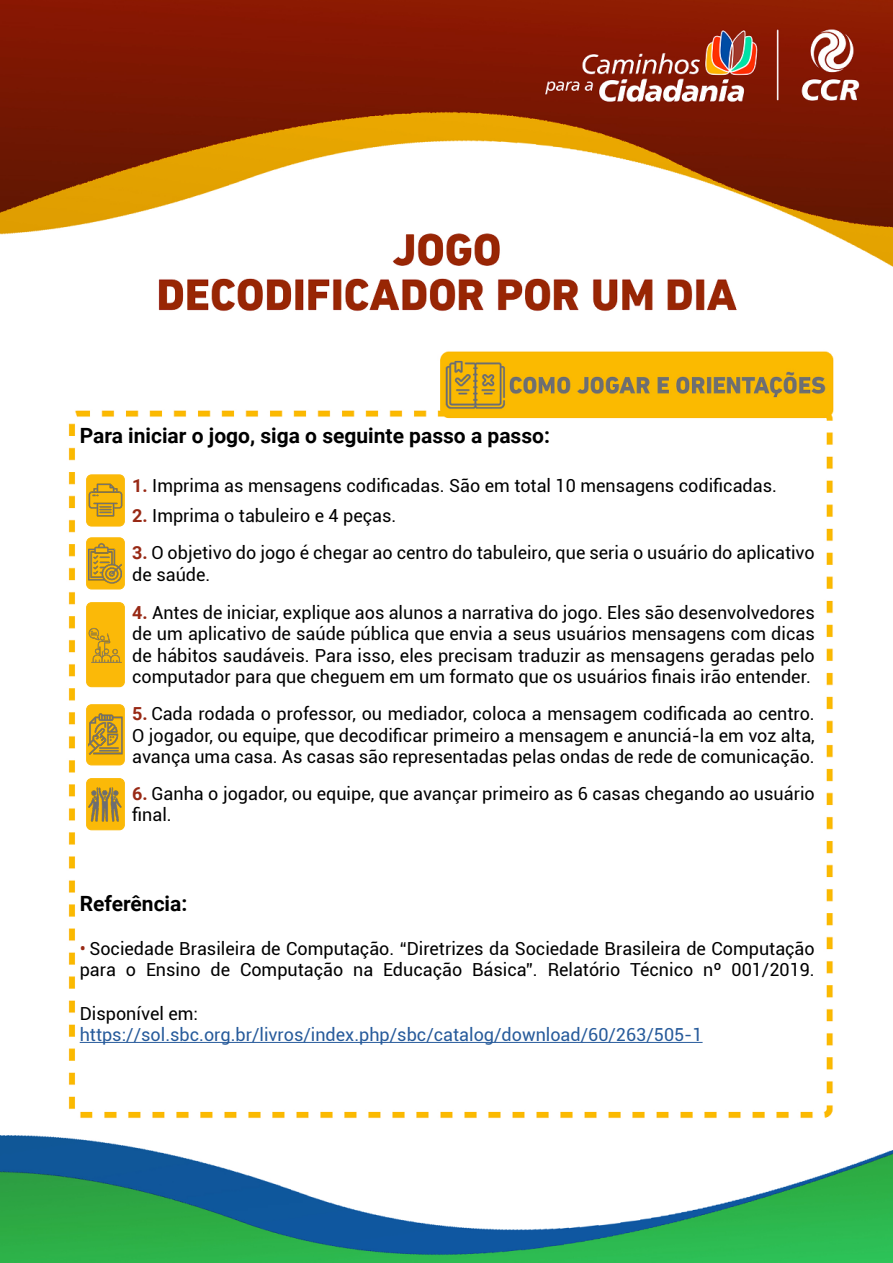
<style>
.page{position:relative;width:893px;height:1263px;background:#fff}
.page>*{position:absolute;margin:0;border:0;box-sizing:border-box;transform-origin:0 0}
.t1{font:700 21px "Roboto";color:#000}
.t2{font:18px/21.6px "Roboto";color:#000}
.t3{font:18px "Roboto";color:#275b9b}
.s1{font-weight:700;color:#982915}
.s2{color:#982915}
</style>
<div class="page">
<img style="left:0;top:0;width:893px;height:1263px">
<hr style="left:80px;top:1042px;width:623px;height:1px;background:#275b9b">
<div style="left:87px;top:475px;width:37px;height:51px;background:#fbb908;border-radius:5px"></div>
<div style="left:86px;top:474px;width:39px;height:53px;border:1px solid #fbb908;border-radius:5px"></div>
<img style="left:87px;top:484px;width:37px;height:33px">
<div style="left:87px;top:538px;width:37px;height:51px;background:#fbb908;border-radius:5px"></div>
<div style="left:86px;top:537px;width:39px;height:52px;border:1px solid #fbb908;border-radius:5px"></div>
<img style="left:89px;top:543px;width:32px;height:41px">
<div style="left:87px;top:603px;width:37px;height:84px;background:#fbb908;border-radius:5px"></div>
<div style="left:86px;top:602px;width:39px;height:85px;border:1px solid #fbb908;border-radius:5px"></div>
<img style="left:88px;top:628px;width:33px;height:34px">
<div style="left:87px;top:705px;width:37px;height:60px;background:#fbb908;border-radius:5px"></div>
<div style="left:86px;top:704px;width:39px;height:61px;border:1px solid #fbb908;border-radius:5px"></div>
<img style="left:89px;top:713px;width:33px;height:42px">
<div style="left:87px;top:779px;width:37px;height:51px;background:#fbb908;border-radius:5px"></div>
<div style="left:86px;top:778px;width:39px;height:52px;border:1px solid #fbb908;border-radius:5px"></div>
<img style="left:88px;top:787px;width:34px;height:35px">
<p class="t1" style="left:80px;top:421px;width:472px">Para iniciar o jogo, siga o seguinte passo a passo:</p>
<p class="t2" style="left:132px;top:474px;width:646px"><span class="s1">1.</span> Imprima as mensagens codificadas. São em total 10 mensagens codificadas.</p>
<p class="t2" style="left:132px;top:504px;width:266px"><span class="s1">2.</span> Imprima o tabuleiro e 4 peças.</p>
<p class="t2" style="left:132px;top:541px;width:684px"><span class="s1">3.</span> O objetivo do jogo é chegar ao centro do tabuleiro, que seria o usuário do aplicativo de saúde.</p>
<p class="t2" style="left:132px;top:601px;width:684px;text-align:justify"><span class="s1">4.</span> Antes de iniciar, explique aos alunos a narrativa do jogo. Eles são desenvolvedores de um aplicativo de saúde pública que envia a seus usuários mensagens com dicas de hábitos saudáveis. Para isso, eles precisam traduzir as mensagens geradas pelo computador para que cheguem em um formato que os usuários finais irão entender.</p>
<p class="t2" style="left:132px;top:702px;width:684px;text-align:justify"><span class="s1">5.</span> Cada rodada o professor, ou mediador, coloca a mensagem codificada ao centro.<br>O jogador, ou equipe, que decodificar primeiro a mensagem e anunciá-la em voz alta, avança uma casa. As casas são representadas pelas ondas de rede de comunicação.</p>
<p class="t2" style="left:132px;top:782px;width:684px"><span class="s1">6.</span> Ganha o jogador, ou equipe, que avançar primeiro as 6 casas chegando ao usuário final.</p>
<p class="t1" style="left:80px;top:889px;width:109px">Referência:</p>
<p class="t2" style="left:80px;top:937px;width:736px"><span class="s2">•</span> Sociedade Brasileira de Computação. “Diretrizes da Sociedade Brasileira de Computação para o Ensino de Computação na Educação Básica”. Relatório Técnico nº 001/2019.</p>
<p class="t2" style="left:80px;top:1002px;width:120px">Disponível em:</p>
<p class="t3" style="left:80px;top:1022px;width:624px">https://sol.sbc.org.br/livros/index.php/sbc/catalog/download/60/263/505-1</p>
</div>
